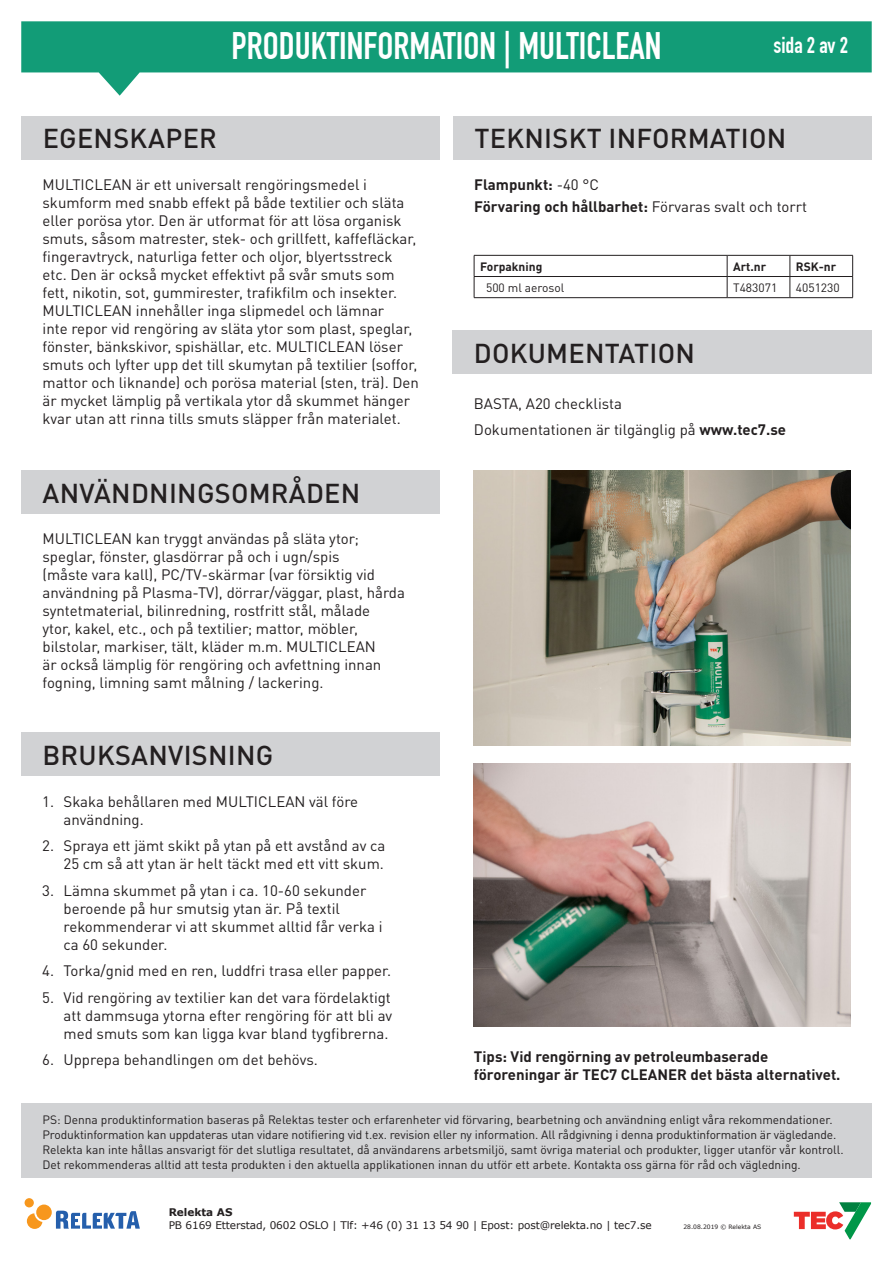
<style>
.page{position:relative;width:893px;height:1263px;background:#fff}
.page>*{position:absolute;margin:0;border:0;box-sizing:border-box;transform-origin:0 0}
.t1{font:37.5px "DIN Engschrift LT";color:#fff}
.Titler{font:500 27px "DIN Pro";letter-spacing:.01em;color:#231f20}
.t2{font:22.5px "DIN Engschrift LT";color:#fff}
.Brødtekst{font:15px/18px "DIN Pro";color:#231f20}
.Brødtekst-2{font:700 15px/18px "DIN Pro";color:#231f20}
.Teknisk_informasjon{font:700 15px "DIN Pro";color:#231f20}
.Celle{font:12px/15px "DIN Pro";color:#231f20}
.t3{font:700 12px "DIN Pro";color:#231f20}
.t4{font:10.5px "Verdana";letter-spacing:-.01em;color:#231f20}
.t5{font:700 10.5px "Verdana";color:#231f20}
.t6{font:6px "Verdana";color:#231f20}
.s1{font-weight:400}
.s2{font-weight:700}
</style>
<div class="page">
<svg style="left:27px;top:1213px;width:15px;height:16px"></svg>
<div style="left:25px;top:1198px;width:9px;height:9px;background:#f7971d;border-radius:50%"></div>
<svg style="left:56px;top:1211px;width:84px;height:17px"></svg>
<div style="left:36px;top:1204px;width:16px;height:16px;background:#f7971d;border-radius:50%"></div>
<svg style="left:794px;top:1202px;width:77px;height:37px"></svg>
<svg style="left:21px;top:21px;width:851px;height:75px;fill:#129c77"></svg>
<div style="left:21px;top:1103px;width:851px;height:75px;background:#d1d2d4"></div>
<img style="left:474px;top:470px;width:376px;height:276px">
<img style="left:474px;top:764px;width:376px;height:262px">
<div style="left:21px;top:116px;width:419px;height:44px;background:#d1d2d4"></div>
<div style="left:21px;top:732px;width:419px;height:44px;background:#d1d2d4"></div>
<hr style="left:474px;top:255px;width:253px;height:1px;background:#231f20">
<hr style="left:727px;top:255px;width:63px;height:1px;background:#231f20">
<hr style="left:790px;top:255px;width:63px;height:1px;background:#231f20">
<hr style="left:474px;top:276px;width:253px;height:1px;background:#231f20">
<svg style="left:474px;top:255px;width:1px;height:42px"></svg>
<hr style="left:727px;top:276px;width:63px;height:1px;background:#231f20">
<svg style="left:727px;top:255px;width:1px;height:42px"></svg>
<hr style="left:790px;top:276px;width:63px;height:1px;background:#231f20">
<svg style="left:790px;top:255px;width:1px;height:42px"></svg>
<svg style="left:852px;top:255px;width:1px;height:42px"></svg>
<hr style="left:474px;top:297px;width:253px;height:1px;background:#231f20">
<hr style="left:727px;top:297px;width:63px;height:1px;background:#231f20">
<hr style="left:790px;top:297px;width:63px;height:1px;background:#231f20">
<div style="left:453px;top:116px;width:418px;height:44px;background:#d1d2d4"></div>
<div style="left:453px;top:330px;width:418px;height:44px;background:#d1d2d4"></div>
<div style="left:21px;top:470px;width:419px;height:44px;background:#d1d2d4"></div>
<h1 class="t1" style="left:232px;top:23px;width:431px">PRODUKTINFORMATION | MULTICLEAN</h1>
<h3 class="t2" style="left:773px;top:32px;width:76px">sida 2 av 2</h3>
<p class="Titler" style="left:43px;top:117px;width:176px">EGENSKAPER</p>
<p class="Titler" style="left:593px;top:117px;width:187px">INFORMASJON</p>
<p class="Titler" style="left:474px;top:117px;width:313px">TEKNISKT INFORMATION</p>
<p class="Brødtekst" style="left:43px;top:174px;width:378px">MULTICLEAN är ett universalt rengöringsmedel i skumform med snabb effekt på både textilier och släta eller porösa ytor. Den är utformat för att lösa organisk smuts, såsom matrester, stek- och grillfett, kaffefläckar, fingeravtryck, naturliga fetter och oljor, blyertsstreck etc. Den är också mycket effektivt på svår smuts som fett, nikotin, sot, gummirester, trafikfilm och insekter.<br>MULTICLEAN innehåller inga slipmedel och lämnar<br>inte repor vid rengöring av släta ytor som plast, speglar, fönster, bänkskivor, spishällar, etc. MULTICLEAN löser smuts och lyfter upp det till skumytan på textilier (soffor, mattor och liknande) och porösa material (sten, trä). Den är mycket lämplig på vertikala ytor då skummet hänger kvar utan att rinna tills smuts släpper från materialet.</p>
<p class="Titler" style="left:43px;top:471px;width:218px">BRUKSOMRÅDER</p>
<p class="Brødtekst" style="left:43px;top:528px;width:364px">MULTICLEAN kan tryggt användas på släta ytor; speglar, fönster, glasdörrar på och i ugn/spis<br>(måste vara kall), PC/TV-skärmar (var försiktig vid användning på Plasma-TV), dörrar/väggar, plast, hårda syntetmaterial, bilinredning, rostfritt stål, målade<br>ytor, kakel, etc., och på textilier; mattor, möbler, bilstolar, markiser, tält, kläder m.m. MULTICLEAN<br>är också lämplig för rengöring och avfettning innan fogning, limning samt målning / lackering.</p>
<p class="Titler" style="left:43px;top:471px;width:319px">ANVÄNDNINGSOMRÅDEN</p>
<p class="Titler" style="left:42px;top:733px;width:232px">BRUKSANVISNING</p>
<p class="Brødtekst" style="left:64px;top:791px;width:296px;text-indent:-21px">1. Skaka behållaren med MULTICLEAN väl före användning.</p>
<p class="Brødtekst" style="left:42px;top:835px;width:344px;text-align:right">2. Spraya ett jämt skikt på ytan på ett avstånd av ca<br>25 cm så att ytan är helt täckt med ett vitt skum.</p>
<p class="Brødtekst" style="left:64px;top:880px;width:320px;text-indent:-21px">3. Lämna skummet på ytan i ca. 10-60 sekunder beroende på hur smutsig ytan är. På textil rekommenderar vi att skummet alltid får verka i ca 60 sekunder.</p>
<p class="Brødtekst" style="left:42px;top:960px;width:350px">4. Torka/gnid med en ren, luddfri trasa eller papper.</p>
<p class="Brødtekst" style="left:64px;top:987px;width:330px;text-align:justify;text-indent:-21px">5. Vid rengöring av textilier kan det vara fördelaktigt att dammsuga ytorna efter rengöring för att bli av med smuts som kan ligga kvar bland tygfibrerna.</p>
<p class="Brødtekst" style="left:42px;top:1049px;width:277px">6. Upprepa behandlingen om det behövs.</p>
<p class="Teknisk_informasjon" style="left:474px;top:172px;width:126px">Flampunkt: <span class="s1">-40 °C</span></p>
<p class="Teknisk_informasjon" style="left:474px;top:194px;width:334px">Förvaring och hållbarhet: <span class="s1">Förvaras svalt och torrt</span></p>
<p class="t3" style="left:480px;top:256px;width:64px">Forpakning</p>
<p class="t3" style="left:733px;top:256px;width:35px">Art.nr</p>
<p class="t3" style="left:796px;top:256px;width:42px">RSK-nr</p>
<p class="Celle" style="left:486px;top:279px;width:80px">500 ml aerosol</p>
<p class="Celle" style="left:733px;top:279px;width:46px">T483071</p>
<p class="Celle" style="left:796px;top:279px;width:45px">4051230</p>
<p class="Titler" style="left:636px;top:330px;width:68px">SJON</p>
<p class="Titler" style="left:474px;top:331px;width:223px">DOKUMENTATION</p>
<p class="Brødtekst" style="left:474px;top:393px;width:149px">BASTA, A20 checklista</p>
<p class="Brødtekst" style="left:474px;top:419px;width:314px">Dokumentationen är tilgänglig på <span class="s2">www.tec7.se</span></p>
<p class="Brødtekst-2" style="left:474px;top:1045px;width:368px">Tips: Vid rengörning av petroleumbaserade föroreningar är TEC7 CLEANER det bästa alternativet.</p>
<p class="Celle" style="left:43px;top:1110px;width:802px">PS: Denna produktinformation baseras på Relektas tester och erfarenheter vid förvaring, bearbetning och användning enligt våra rekommendationer.<br>Produktinformation kan uppdateras utan vidare notifiering vid t.ex. revision eller ny information. All rådgivning i denna produktinformation är vägledande.<br>Relekta kan inte hållas ansvarigt för det slutliga resultatet, då användarens arbetsmiljö, samt övriga material och produkter, ligger utanför vår kontroll.<br>Det rekommenderas alltid att testa produkten i den aktuella applikationen innan du utför ett arbete. Kontakta oss gärna för råd och vägledning.</p>
<p class="t5" style="left:169px;top:1205px;width:65px">Relekta AS</p>
<p class="t4" style="left:169px;top:1218px;width:484px">PB 6169 Etterstad, 0602 OSLO | Tlf: +46 (0) 31 13 54 90 | Epost: post@relekta.no | tec7.se</p>
<p class="t6" style="left:683px;top:1223px;width:79px">28.08.2019 © Relekta AS</p>
</div>
